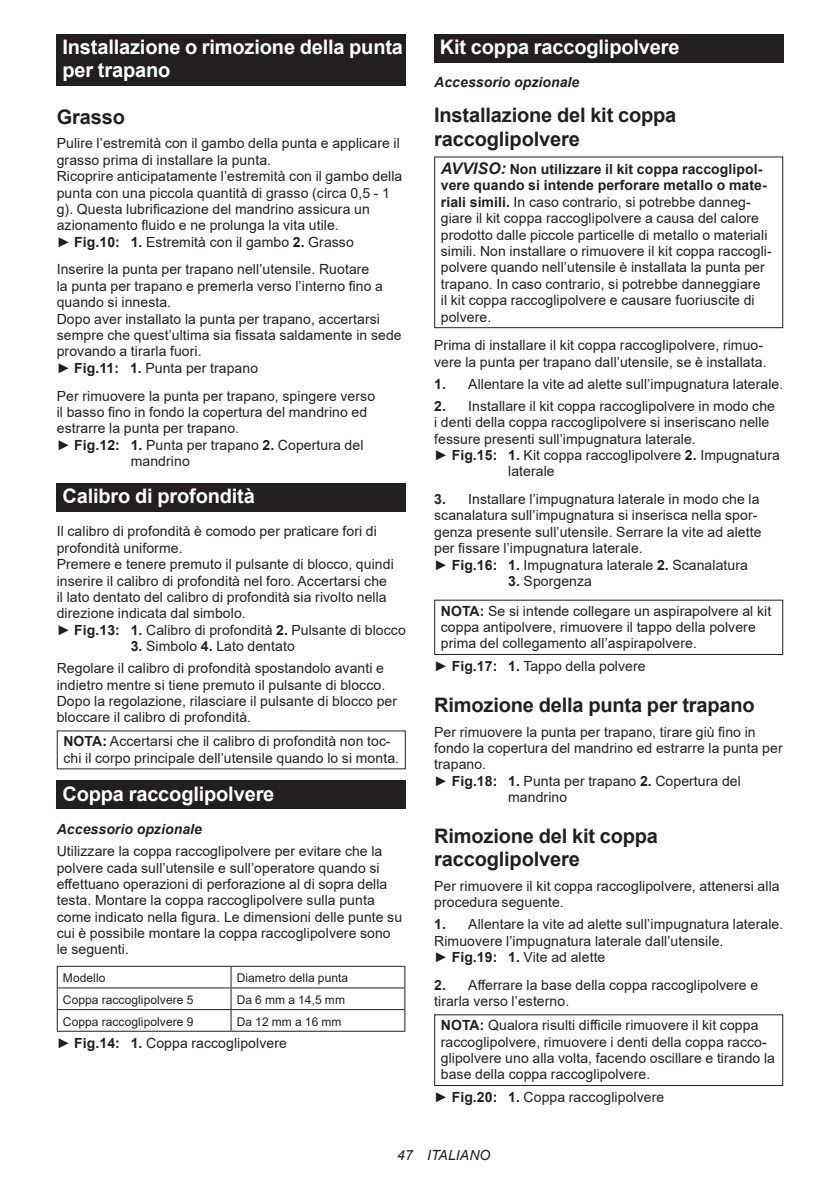
<style>
.page{position:relative;width:840px;height:1191px;background:#fff}
.page>*{position:absolute;margin:0;border:0;box-sizing:border-box;transform-origin:0 0}
.t1{font:700 20px/23.4px "Arial";letter-spacing:-.01em;color:#231f20}
.t2{font:700 20px/23.4px "Arial";letter-spacing:-.01em;color:#fff}
.t3{font:14px/16.4px "Arial";letter-spacing:.005em;color:#231f20}
.t4{font:italic 700 14px "Arial";letter-spacing:.005em;color:#231f20}
.t5{font:italic 14px "Arial";letter-spacing:.005em;color:#231f20}
.t6{font:12px "Arial";letter-spacing:.005em;color:#231f20}
.s1{font-weight:700}
.s2{font-weight:700;font-style:italic;font-size:16px}
</style>
<div class="page">
<div style="left:57px;top:34px;width:348px;height:52px;background:#231f20"></div>
<div style="left:57px;top:483px;width:348px;height:28px;background:#231f20"></div>
<div style="left:57px;top:780px;width:348px;height:29px;background:#231f20"></div>
<hr style="left:57px;top:965px;width:174px;height:1px;background:#231f20">
<hr style="left:231px;top:965px;width:174px;height:1px;background:#231f20">
<hr style="left:57px;top:987px;width:174px;height:1px;background:#231f20">
<hr style="left:231px;top:987px;width:174px;height:1px;background:#231f20">
<hr style="left:57px;top:1009px;width:174px;height:1px;background:#231f20">
<svg style="left:57px;top:966px;width:1px;height:64px"></svg>
<hr style="left:231px;top:1009px;width:174px;height:1px;background:#231f20">
<svg style="left:230px;top:966px;width:1px;height:64px"></svg>
<svg style="left:404px;top:966px;width:1px;height:64px"></svg>
<hr style="left:57px;top:1030px;width:174px;height:1px;background:#231f20">
<hr style="left:231px;top:1030px;width:174px;height:1px;background:#231f20">
<div style="left:434px;top:34px;width:348px;height:29px;background:#231f20"></div>
<div style="left:434px;top:156px;width:348px;height:172px;border:1px solid #231f20"></div>
<div style="left:434px;top:599px;width:348px;height:56px;border:1px solid #231f20"></div>
<div style="left:434px;top:1014px;width:348px;height:72px;border:1px solid #231f20"></div>
<h1 class="t2" style="left:62px;top:36px;width:342px">Installazione o rimozione della punta per trapano</h1>
<h1 class="t1" style="left:57px;top:105px;width:70px">Grasso</h1>
<p class="t3" style="left:57px;top:135px;width:347px">Pulire l’estremità con il gambo della punta e applicare il grasso prima di installare la punta.<br>Ricoprire anticipatamente l’estremità con il gambo della punta con una piccola quantità di grasso (circa 0,5 - 1 g). Questa lubrificazione del mandrino assicura un azionamento fluido e ne prolunga la vita utile.<br>► <span class="s1">Fig.10: 1.</span> Estremità con il gambo <span class="s1">2.</span> Grasso</p>
<p class="t3" style="left:57px;top:261px;width:346px">Inserire la punta per trapano nell’utensile. Ruotare<br>la punta per trapano e premerla verso l’interno fino a quando si innesta.<br>Dopo aver installato la punta per trapano, accertarsi sempre che quest’ultima sia fissata saldamente in sede provando a tirarla fuori.<br>► <span class="s1">Fig.11: 1.</span> Punta per trapano</p>
<p class="t3" style="left:57px;top:387px;width:320px">Per rimuovere la punta per trapano, spingere verso</p>
<p class="t3" style="left:57px;top:404px;width:312px">il basso fino in fondo la copertura del mandrino ed</p>
<p class="t3" style="left:57px;top:420px;width:184px">estrarre la punta per trapano.</p>
<p class="t3" style="left:57px;top:436px;width:308px">► <span class="s1">Fig.12: 1.</span> Punta per trapano <span class="s1">2.</span> Copertura del</p>
<p class="t3" style="left:131px;top:453px;width:60px">mandrino</p>
<h1 class="t2" style="left:62px;top:484px;width:194px">Calibro di profondità</h1>
<p class="t3" style="left:57px;top:523px;width:350px">Il calibro di profondità è comodo per praticare fori di profondità uniforme.<br>Premere e tenere premuto il pulsante di blocco, quindi inserire il calibro di profondità nel foro. Accertarsi che<br>il lato dentato del calibro di profondità sia rivolto nella direzione indicata dal simbolo.<br>► <span class="s1">Fig.13: 1.</span> Calibro di profondità <span class="s1">2.</span> Pulsante di blocco</p>
<p class="t3" style="left:57px;top:635px;width:328px;line-height:22px;text-indent:74px"><span class="s1">3.</span> Simbolo <span class="s1">4.</span> Lato dentato<br>Regolare il calibro di profondità spostandolo avanti e</p>
<p class="t3" style="left:57px;top:676px;width:342px">indietro mentre si tiene premuto il pulsante di blocco.<br>Dopo la regolazione, rilasciare il pulsante di blocco per bloccare il calibro di profondità.</p>
<p class="t3" style="left:63px;top:733px;width:337px"><span class="s1">NOTA:</span> Accertarsi che il calibro di profondità non toc&shy;chi il corpo principale dell’utensile quando lo si monta.</p>
<h1 class="t2" style="left:62px;top:782px;width:213px">Coppa raccoglipolvere</h1>
<p class="t4" style="left:57px;top:820px;width:147px">Accessorio opzionale</p>
<p class="t3" style="left:57px;top:843px;width:347px">Utilizzare la coppa raccoglipolvere per evitare che la polvere cada sull’utensile e sull’operatore quando si effettuano operazioni di perforazione al di sopra della testa. Montare la coppa raccoglipolvere sulla punta come indicato nella figura. Le dimensioni delle punte su cui è possibile montare la coppa raccoglipolvere sono le seguenti.</p>
<p class="t6" style="left:63px;top:969px;width:44px">Modello</p>
<p class="t6" style="left:236px;top:969px;width:113px">Diametro della punta</p>
<p class="t6" style="left:63px;top:991px;width:132px">Coppa raccoglipolvere 5</p>
<p class="t6" style="left:236px;top:991px;width:110px">Da 6 mm a 14,5 mm</p>
<p class="t6" style="left:63px;top:1013px;width:132px">Coppa raccoglipolvere 9</p>
<p class="t6" style="left:236px;top:1013px;width:106px">Da 12 mm a 16 mm</p>
<p class="t3" style="left:57px;top:1035px;width:231px">► <span class="s1">Fig.14: 1.</span> Coppa raccoglipolvere</p>
<h1 class="t2" style="left:439px;top:36px;width:241px">Kit coppa raccoglipolvere</h1>
<p class="t4" style="left:434px;top:73px;width:147px">Accessorio opzionale</p>
<h1 class="t1" style="left:434px;top:104px;width:243px">Installazione del kit coppa raccoglipolvere</h1>
<p class="t3" style="left:440px;top:161px;width:332px"><span class="s2">AVVISO:</span> <span class="s1">Non utilizzare il kit coppa raccoglipol&shy;vere quando si intende perforare metallo o mate&shy;riali simili.</span> In caso contrario, si potrebbe danneg&shy;giare il kit coppa raccoglipolvere a causa del calore prodotto dalle piccole particelle di metallo o materiali simili. Non installare o rimuovere il kit coppa raccogli&shy;polvere quando nell’utensile è installata la punta per trapano. In caso contrario, si potrebbe danneggiare<br>il kit coppa raccoglipolvere e causare fuoriuscite di polvere.</p>
<p class="t3" style="left:434px;top:337px;width:334px">Prima di installare il kit coppa raccoglipolvere, rimuo&shy;vere la punta per trapano dall’utensile, se è installata.</p>
<p class="t3" style="left:434px;top:375px;width:350px"><span class="s1">1.</span> Allentare la vite ad alette sull’impugnatura laterale.</p>
<p class="t3" style="left:434px;top:397px;width:342px"><span class="s1">2.</span> Installare il kit coppa raccoglipolvere in modo che</p>
<p class="t3" style="left:434px;top:414px;width:336px">i denti della coppa raccoglipolvere si inseriscano nelle</p>
<p class="t3" style="left:434px;top:430px;width:263px">fessure presenti sull’impugnatura laterale.</p>
<p class="t3" style="left:434px;top:447px;width:347px">► <span class="s1">Fig.15: 1.</span> Kit coppa raccoglipolvere <span class="s1">2.</span> Impugnatura</p>
<p class="t3" style="left:508px;top:463px;width:48px">laterale</p>
<p class="t3" style="left:434px;top:491px;width:328px"><span class="s1">3.</span> Installare l’impugnatura laterale in modo che la scanalatura sull’impugnatura si inserisca nella spor&shy;genza presente sull’utensile. Serrare la vite ad alette per fissare l’impugnatura laterale.<br>► <span class="s1">Fig.16: 1.</span> Impugnatura laterale <span class="s1">2.</span> Scanalatura</p>
<p class="t3" style="left:440px;top:566px;width:332px;line-height:29.6px;text-indent:67px"><span class="s1">3.</span> Sporgenza<br><span class="s1">NOTA:</span> Se si intende collegare un aspirapolvere al kit</p>
<p class="t3" style="left:440px;top:618px;width:316px">coppa antipolvere, rimuovere il tappo della polvere prima del collegamento all’aspirapolvere.</p>
<p class="t3" style="left:434px;top:658px;width:213px">► <span class="s1">Fig.17: 1.</span> Tappo della polvere</p>
<h1 class="t1" style="left:434px;top:693px;width:322px">Rimozione della punta per trapano</h1>
<p class="t3" style="left:434px;top:723px;width:323px">Per rimuovere la punta per trapano, tirare giù fino in</p>
<p class="t3" style="left:434px;top:740px;width:350px">fondo la copertura del mandrino ed estrarre la punta per</p>
<p class="t3" style="left:434px;top:756px;width:53px">trapano.</p>
<p class="t3" style="left:434px;top:772px;width:308px">► <span class="s1">Fig.18: 1.</span> Punta per trapano <span class="s1">2.</span> Copertura del</p>
<p class="t3" style="left:508px;top:789px;width:60px">mandrino</p>
<h1 class="t1" style="left:434px;top:824px;width:225px">Rimozione del kit coppa raccoglipolvere</h1>
<p class="t3" style="left:434px;top:877px;width:347px">Per rimuovere il kit coppa raccoglipolvere, attenersi alla procedura seguente.</p>
<p class="t3" style="left:434px;top:916px;width:350px"><span class="s1">1.</span> Allentare la vite ad alette sull’impugnatura laterale.<br>Rimuovere l’impugnatura laterale dall’utensile.<br>► <span class="s1">Fig.19: 1.</span> Vite ad alette</p>
<p class="t3" style="left:434px;top:976px;width:325px"><span class="s1">2.</span> Afferrare la base della coppa raccoglipolvere e tirarla verso l’esterno.</p>
<p class="t3" style="left:440px;top:1017px;width:335px"><span class="s1">NOTA:</span> Qualora risulti difficile rimuovere il kit coppa raccoglipolvere, rimuovere i denti della coppa racco&shy;glipolvere uno alla volta, facendo oscillare e tirando la base della coppa raccoglipolvere.</p>
<p class="t3" style="left:434px;top:1089px;width:231px">► <span class="s1">Fig.20: 1.</span> Coppa raccoglipolvere</p>
<p class="t5" style="left:397px;top:1146px;width:95px">47 ITALIANO</p>
</div>
